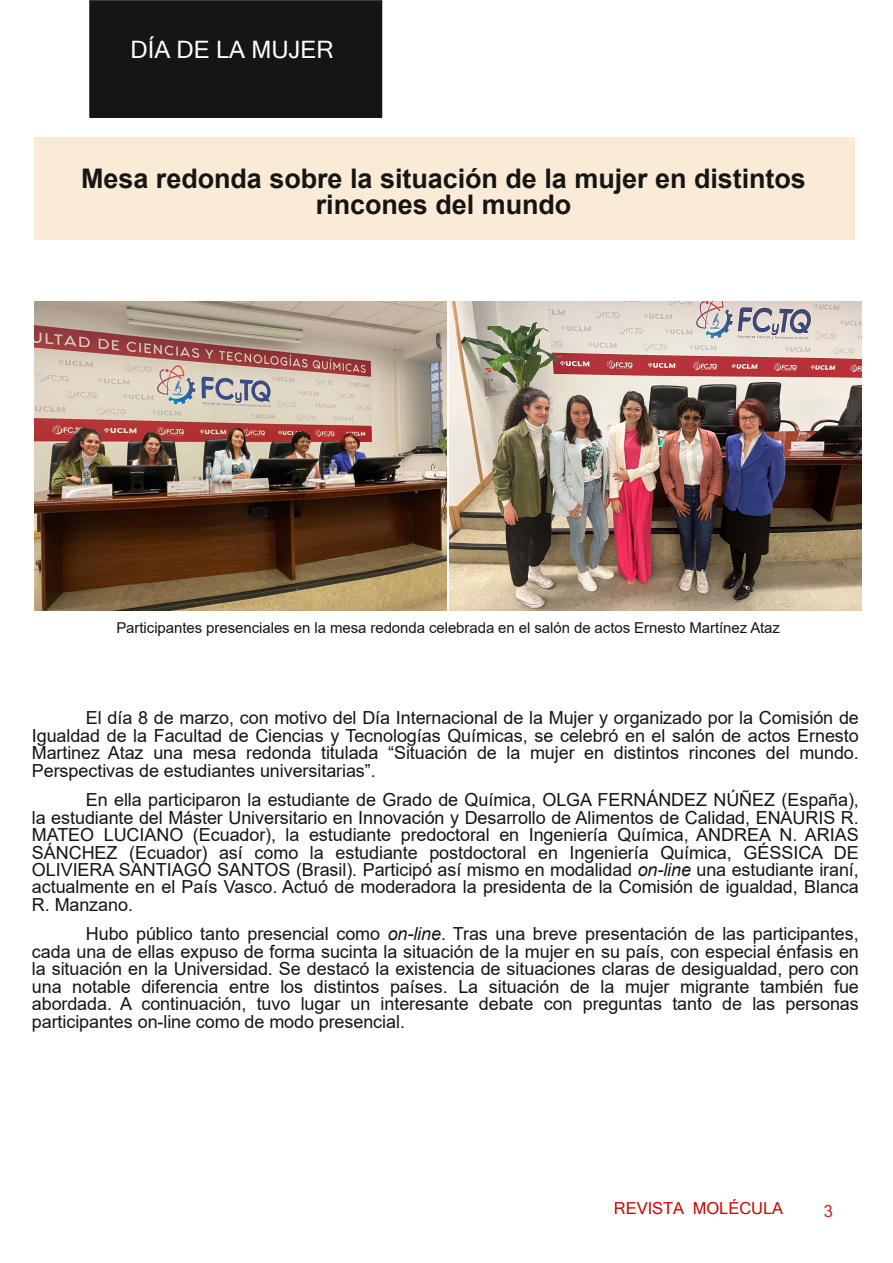
<style>
.page{position:relative;width:893px;height:1263px;background:#fff}
.page>*{position:absolute;margin:0;border:0;box-sizing:border-box;transform-origin:0 0}
.t1{font:700 27px/25.8px "Arial";color:#171513;text-align:center}
.t2{font:24px "Microsoft Sans Serif";letter-spacing:-.005em;color:#fff}
.t3{font:18px/17.4px "Arial";letter-spacing:-.005em;color:#171513;text-align:justify}
.t4{font:16.5px "Microsoft Sans Serif";color:#cd0000}
.t5{font:16.5px "Microsoft Sans Serif";color:#cd2626}
.t6{font:15px "Arial";letter-spacing:-.005em;color:#171513}
.s1{font-style:italic}
</style>
<div class="page">
<div style="left:90px;top:1px;width:291px;height:116px;background:#171513"></div>
<div style="left:89px;top:0;width:293px;height:118px;border:2px solid #171513"></div>
<div style="left:34px;top:138px;width:821px;height:102px;background:#faebd7"></div>
<img style="left:34px;top:301px;width:412px;height:309px">
<img style="left:450px;top:301px;width:411px;height:309px">
<h2 class="t2" style="left:131px;top:36px;width:205px">DÍA DE LA MUJER</h2>
<h1 class="t1" style="left:81px;top:166px;width:726px">Mesa redonda sobre la situación de la mujer en distintos rincones del mundo</h1>
<p class="t6" style="left:116px;top:620px;width:665px">Participantes presenciales en la mesa redonda celebrada en el salón de actos Ernesto Martínez Ataz</p>
<p class="t3" style="left:32px;top:709px;width:828px;text-indent:54px">El día 8 de marzo, con motivo del Día Internacional de la Mujer y organizado por la Comisión de Igualdad de la Facultad de Ciencias y Tecnologías Químicas, se celebró en el salón de actos Ernesto Martinez Ataz una mesa redonda titulada “Situación de la mujer en distintos rincones del mundo.<br>Perspectivas de estudiantes universitarias”.</p>
<p class="t3" style="left:32px;top:791px;width:828px;text-indent:54px">En ella participaron la estudiante de Grado de Química, OLGA FERNÁNDEZ NÚÑEZ (España), la estudiante del Máster Universitario en Innovación y Desarrollo de Alimentos de Calidad, ENAURIS R.<br>MATEO LUCIANO (Ecuador), la estudiante predoctoral en Ingeniería Química, ANDREA N. ARIAS SÁNCHEZ (Ecuador) así como la estudiante postdoctoral en Ingeniería Química, GÉSSICA DE OLIVIERA SANTIAGO SANTOS (Brasil). Participó así mismo en modalidad <span class="s1">on-line</span> una estudiante iraní, actualmente en el País Vasco. Actuó de moderadora la presidenta de la Comisión de igualdad, Blanca R. Manzano.</p>
<p class="t3" style="left:32px;top:925px;width:828px;text-indent:54px">Hubo público tanto presencial como <span class="s1">on-line</span>. Tras una breve presentación de las participantes, cada una de ellas expuso de forma sucinta la situación de la mujer en su país, con especial énfasis en la situación en la Universidad. Se destacó la existencia de situaciones claras de desigualdad, pero con una notable diferencia entre los distintos países. La situación de la mujer migrante también fue abordada. A continuación, tuvo lugar un interesante debate con preguntas tanto de las personas participantes on-line como de modo presencial.</p>
<p class="t4" style="left:614px;top:1199px;width:171px">REVISTA MOLÉCULA</p>
<p class="t5" style="left:824px;top:1201px;width:11px">3</p>
</div>
